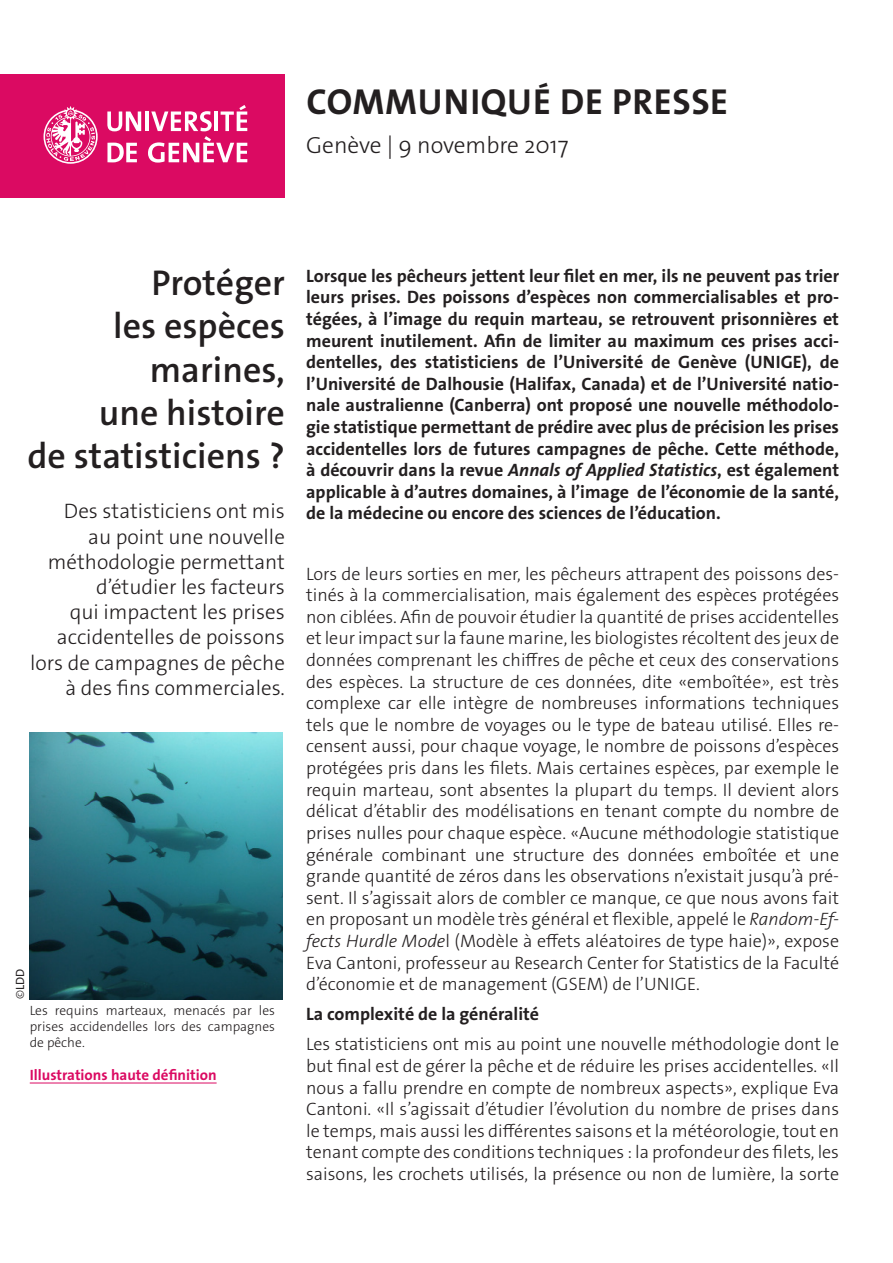
<style>
.page{position:relative;width:893px;height:1263px;background:#fff}
.page>*{position:absolute;margin:0;border:0;box-sizing:border-box;transform-origin:0 0}
._4__texte_courant{font:700 36.3px "The Sans Os F";letter-spacing:.02em;color:#231f20}
._1__grand_titre{font:600 36px "The Sans Os F";color:#231f20}
._4__texte_courant-2{font:300 23.4px "The Sans Os F";color:#231f20}
._1__grand_titre-2{font:300 21px/25.2px "The Sans Os F";color:#231f20;text-align:right}
._4__texte_courant-3{font:300 18px/21.6px "The Sans Os F";color:#231f20;text-align:justify}
._4__texte_courant-4{font:700 18px/21.6px "The Sans Os F";color:#231f20;text-align:justify}
.t1{font:700 15px "The Sans Os F";color:#db0a62}
.t2{font:300 13.5px/16.2px "The Sans Os F";color:#231f20;text-align:justify}
.t3{font:12px "The Sans Os F";color:#231f20}
.s1{font-weight:300}
.s2{font-style:italic}
</style>
<div class="page">
<div style="left:0;top:74px;width:285px;height:124px;background:#db0a62"></div>
<svg style="left:44px;top:106px;width:54px;height:58px"></svg>
<svg style="left:107px;top:111px;width:34px;height:20px"></svg>
<hr style="left:145px;top:111px;width:4px;height:20px;background:#fff">
<svg style="left:107px;top:143px;width:30px;height:19px"></svg>
<svg style="left:148px;top:105px;width:99px;height:58px"></svg>
<img style="left:30px;top:732px;width:252px;height:267px">
<hr style="left:30px;top:1083px;width:187px;height:1px;background:#db0a62">
<p class="_4__texte_courant" style="left:306px;top:78px;width:423px">COMMUNIQUÉ DE PRESSE</p>
<p class="_4__texte_courant-2" style="left:306px;top:130px;width:264px">Genève | 9 novembre 2017</p>
<p class="_1__grand_titre" style="left:151px;top:260px;width:135px">Protéger</p>
<p class="_1__grand_titre" style="left:113px;top:303px;width:173px">les espèces</p>
<p class="_1__grand_titre" style="left:150px;top:346px;width:136px">marines,</p>
<p class="_1__grand_titre" style="left:99px;top:389px;width:188px">une histoire</p>
<p class="_1__grand_titre" style="left:27px;top:433px;width:259px">de statisticiens ?</p>
<p class="_1__grand_titre-2" style="left:64px;top:499px;width:222px">Des statisticiens ont mis</p>
<p class="_1__grand_titre-2" style="left:88px;top:524px;width:198px">au point une nouvelle</p>
<p class="_1__grand_titre-2" style="left:48px;top:549px;width:238px">méthodologie permettant d’étudier les facteurs</p>
<p class="_1__grand_titre-2" style="left:70px;top:600px;width:217px">qui impactent les prises</p>
<p class="_1__grand_titre-2" style="left:30px;top:625px;width:256px">accidentelles de poissons lors de campagnes de pêche à des fins commerciales.</p>
<p class="t3" style="left:13px;top:999px;width:32px;rotate:-90deg"><span class="s1">©</span>LDD</p>
<p class="t2" style="left:30px;top:1002px;width:247px">Les requins marteaux, menacés par les prises accidendelles lors des campagnes de pêche.</p>
<p class="t1" style="left:30px;top:1065px;width:188px">Illustrations haute définition</p>
<p class="_4__texte_courant-4" style="left:306px;top:265px;width:534px">Lorsque les pêcheurs jettent leur filet en mer, ils ne peuvent pas trier leurs prises. Des poissons d’espèces non commercialisables et pro&shy;tégées, à l’image du requin marteau, se retrouvent prisonnières et meurent inutilement. Afin de limiter au maximum ces prises acci&shy;dentelles, des statisticiens de l’Université de Genève (UNIGE), de l’Université de Dalhousie (Halifax, Canada) et de l’Université natio&shy;nale australienne (Canberra) ont proposé une nouvelle méthodolo&shy;gie statistique permettant de prédire avec plus de précision les prises accidentelles lors de futures campagnes de pêche. Cette méthode, à découvrir dans la revue <span class="s2">Annals of Applied Statistics</span>, est également applicable à d’autres domaines, à l’image de l’économie de la santé, de la médecine ou encore des sciences de l’éducation.</p>
<p class="_4__texte_courant-3" style="left:306px;top:563px;width:534px">Lors de leurs sorties en mer, les pêcheurs attrapent des poissons des&shy;tinés à la commercialisation, mais également des espèces protégées non ciblées. Afin de pouvoir étudier la quantité de prises accidentelles et leur impact sur la faune marine, les biologistes récoltent des jeux de données comprenant les chiffres de pêche et ceux des conservations des espèces. La structure de ces données, dite «emboîtée», est très complexe car elle intègre de nombreuses informations techniques tels que le nombre de voyages ou le type de bateau utilisé. Elles re&shy;censent aussi, pour chaque voyage, le nombre de poissons d’espèces protégées pris dans les filets. Mais certaines espèces, par exemple le requin marteau, sont absentes la plupart du temps. Il devient alors délicat d’établir des modélisations en tenant compte du nombre de prises nulles pour chaque espèce. «Aucune méthodologie statistique générale combinant une structure des données emboîtée et une grande quantité de zéros dans les observations n’existait jusqu’à pré&shy;sent. Il s’agissait alors de combler ce manque, ce que nous avons fait en proposant un modèle très général et flexible, appelé le <span class="s2">Random-Ef&shy;fects Hurdle Mode</span>l (Modèle à effets aléatoires de type haie)», expose Eva Cantoni, professeur au Research Center for Statistics de la Faculté d’économie et de management (GSEM) de l’UNIGE.</p>
<p class="_4__texte_courant-4" style="left:306px;top:1003px;width:234px">La complexité de la généralité</p>
<p class="_4__texte_courant-3" style="left:306px;top:1033px;width:534px">Les statisticiens ont mis au point une nouvelle méthodologie dont le but final est de gérer la pêche et de réduire les prises accidentelles. «Il nous a fallu prendre en compte de nombreux aspects», explique Eva Cantoni. «Il s’agissait d’étudier l’évolution du nombre de prises dans le temps, mais aussi les différentes saisons et la météorologie, tout en tenant compte des conditions techniques : la profondeur des filets, les saisons, les crochets utilisés, la présence ou non de lumière, la sorte</p>
</div>
